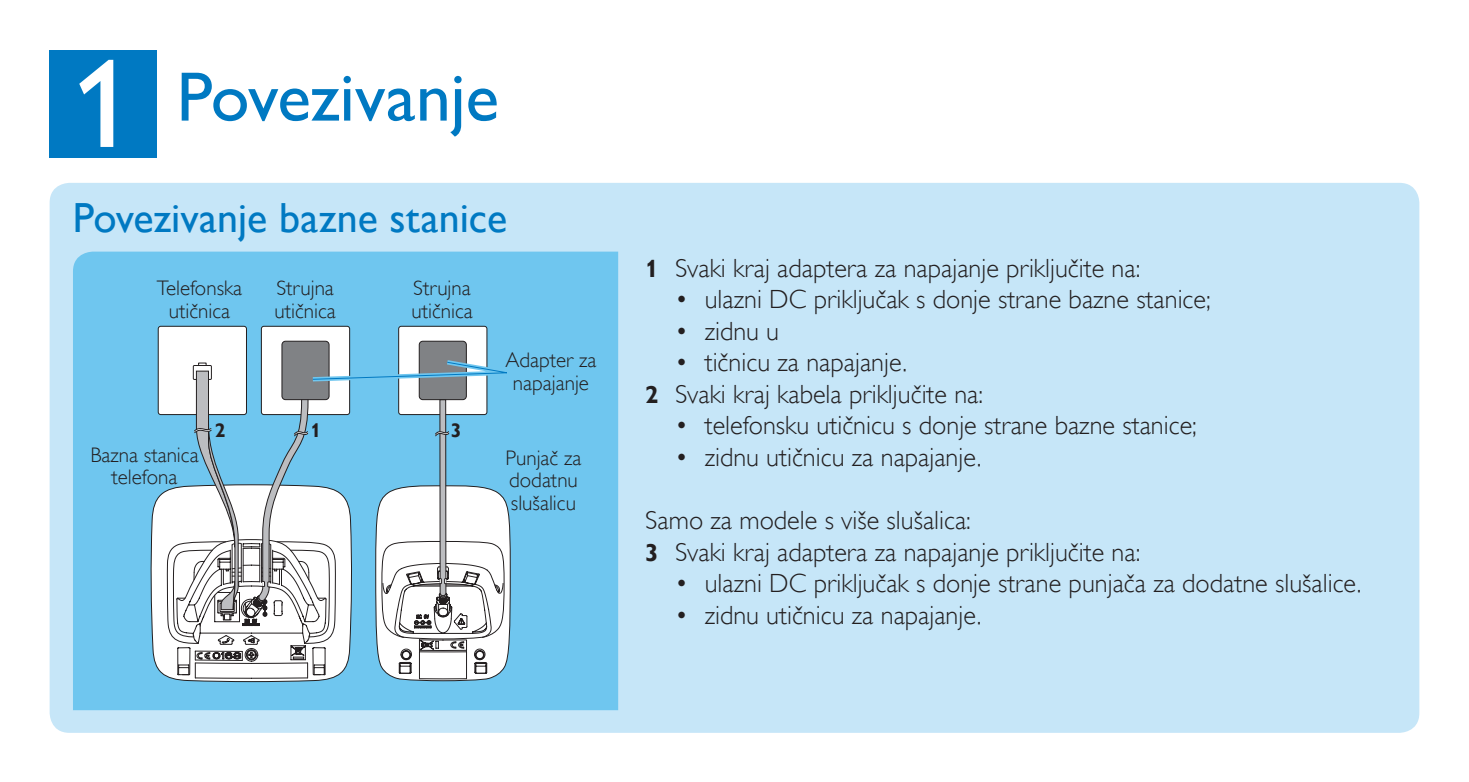
<style>
.page{position:relative;width:1469px;height:782px;background:#fff}
.page>*{position:absolute;margin:0;border:0;box-sizing:border-box;transform-origin:0 0}
.t1{font:70px "Gill Sans Alt One WGL";letter-spacing:-.005em;color:#0079c2}
.t2{font:42px "Gill Sans Alt One WGL";color:#0079c2}
.t3{font:26.25px/31.5px "Gill Sans Alt One WGL Light";color:#231f20}
.t4{font:21px/22.8px "Gill Sans Alt One WGL Light";color:#231f20;text-align:center}
.t5{font:700 19.6px "Gill Sans Alt One WGL";color:#231f20}
.s1{font-size:126px;color:#fff}
.s2{font-family:"Gill Sans Alt One WGL";font-weight:700;font-size:24.5px}
</style>
<div class="page">
<div style="left:50px;top:183px;width:1369px;height:549px;background:#c6e6f8;border-radius:20px"></div>
<div style="left:73px;top:251px;width:545px;height:459px;background:#6fc6ef"></div>
<div style="left:158px;top:326px;width:88px;height:88px;background:#fff;border-radius:3px"></div>
<div style="left:158px;top:326px;width:89px;height:89px;border:1px solid #231f20;border-radius:3px"></div>
<div style="left:261px;top:326px;width:88px;height:88px;background:#fff;border-radius:3px"></div>
<div style="left:261px;top:326px;width:89px;height:89px;border:1px solid #231f20;border-radius:3px"></div>
<div style="left:399px;top:326px;width:88px;height:88px;background:#fff;border-radius:3px"></div>
<div style="left:398px;top:326px;width:89px;height:89px;border:1px solid #231f20;border-radius:3px"></div>
<div style="left:419px;top:341px;width:47px;height:58px;background:#808285;border-radius:4px"></div>
<div style="left:419px;top:340px;width:48px;height:60px;border:1px solid #231f20;border-radius:4px"></div>
<div style="left:282px;top:341px;width:47px;height:58px;background:#808285;border-radius:4px"></div>
<div style="left:281px;top:340px;width:48px;height:60px;border:1px solid #231f20;border-radius:4px"></div>
<svg style="left:150px;top:357px;width:399px;height:353px;background:#abd1e3"></svg>
<div style="left:50px;top:50px;width:107px;height:107px;background:#0079c2"></div>
<h1 class="t1" style="left:72px;top:49px;width:428px"><span class="s1">1</span> Povezivanje</h1>
<h2 class="t2" style="left:73px;top:189px;width:436px">Povezivanje bazne stanice</h2>
<p class="t4" style="left:157px;top:276px;width:87px">Telefonska utičnica</p>
<p class="t4" style="left:411px;top:276px;width:63px;text-align:left">Strujna utičnica</p>
<p class="t4" style="left:505px;top:348px;width:92px">Adapter za napajanje</p>
<p class="t4" style="left:274px;top:276px;width:63px;text-align:left">Strujna utičnica</p>
<p class="t4" style="left:90px;top:443px;width:110px">Bazna stanica telefona</p>
<p class="t5" style="left:215px;top:417px;width:12px">2</p>
<p class="t5" style="left:310px;top:417px;width:12px">1</p>
<p class="t5" style="left:451px;top:417px;width:12px">3</p>
<p class="t4" style="left:505px;top:446px;width:78px;text-align:left">Punjač za dodatnu slušalicu</p>
<p class="t3" style="left:645px;top:252px;width:496px"><span class="s2">1</span> Svaki kraj adaptera za napajanje priključite na:</p>
<p class="t3" style="left:675px;top:284px;width:537px">• ulazni DC priključak s donje strane bazne stanice;</p>
<p class="t3" style="left:675px;top:315px;width:106px">• zidnu u</p>
<p class="t3" style="left:645px;top:347px;width:339px;text-indent:30px">• tičnicu za napajanje.<br><span class="s2">2</span> Svaki kraj kabela priključite na:</p>
<p class="t3" style="left:675px;top:410px;width:523px">• telefonsku utičnicu s donje strane bazne stanice;</p>
<p class="t3" style="left:675px;top:441px;width:308px">• zidnu utičnicu za napajanje.</p>
<p class="t3" style="left:645px;top:504px;width:496px">Samo za modele s više slušalica:<br><span class="s2">3</span> Svaki kraj adaptera za napajanje priključite na:</p>
<p class="t3" style="left:675px;top:567px;width:688px">• ulazni DC priključak s donje strane punjača za dodatne slušalice.</p>
<p class="t3" style="left:675px;top:599px;width:308px">• zidnu utičnicu za napajanje.</p>
</div>
